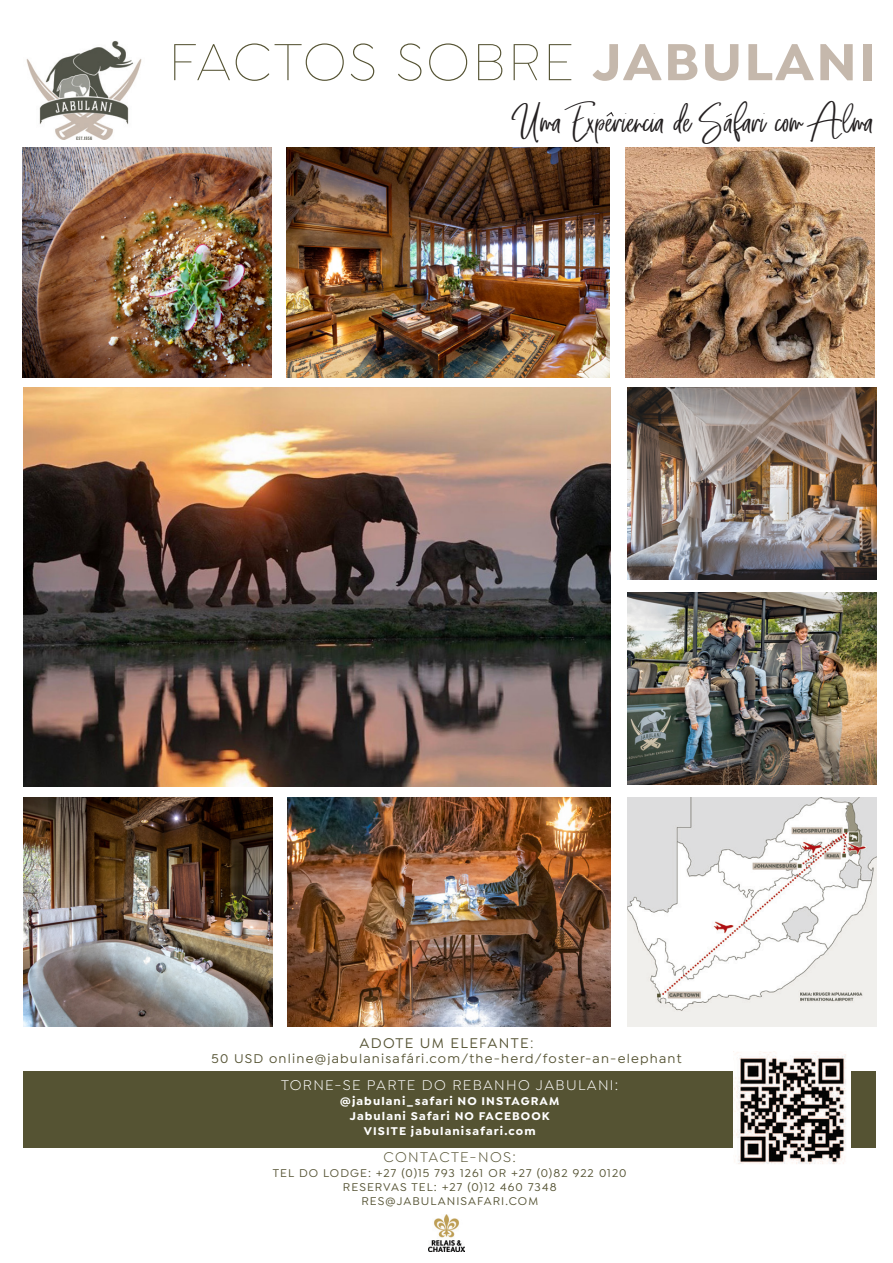
<style>
.page{position:relative;width:893px;height:1263px;background:#fff}
.page>*{position:absolute;margin:0;border:0;box-sizing:border-box;transform-origin:0 0}
.t1{font:100 55.5px "Isidora Sans";letter-spacing:.04em;color:#555333}
.t2{font:39px "The Secret";color:#231f20}
.t3{font:15px "Isidora Sans";letter-spacing:.09em;color:#fff}
.t4{font:500 15px "Isidora Sans";letter-spacing:.09em;color:#555333}
.t5{font:15px "Isidora Sans";letter-spacing:.09em;color:#555333}
.t6{font:500 13.5px "Isidora Sans";letter-spacing:.09em;color:#555333}
.t7{font:500 12px/14.4px "Isidora Sans";letter-spacing:.09em;color:#555333;text-align:center}
.t8{font:700 12px/15px "Isidora Sans";letter-spacing:.09em;color:#fff;text-align:center}
.s1{font-weight:700;color:#c5b8ac}
.s2{font-weight:400}
</style>
<div class="page">
<img style="left:429px;top:1214px;width:36px;height:37px">
<img style="left:26px;top:41px;width:116px;height:99px">
<div style="left:23px;top:1071px;width:853px;height:77px;background:#555333"></div>
<img style="left:734px;top:1052px;width:116px;height:112px">
<svg style="left:726px;top:113px;width:6px;height:5px"></svg>
<svg style="left:606px;top:112px;width:8px;height:5px"></svg>
<img style="left:23px;top:388px;width:587px;height:399px">
<img style="left:23px;top:797px;width:249px;height:230px">
<img style="left:627px;top:797px;width:249px;height:230px">
<img style="left:287px;top:797px;width:323px;height:230px">
<img style="left:627px;top:593px;width:249px;height:191px">
<img style="left:627px;top:388px;width:249px;height:191px">
<img style="left:23px;top:148px;width:249px;height:229px">
<img style="left:287px;top:148px;width:323px;height:229px">
<img style="left:626px;top:148px;width:248px;height:229px">
<h1 class="t1" style="left:168px;top:29px;width:709px">FACTOS SOBRE <span class="s1">JABULANI</span></h1>
<h2 class="t2" style="left:517px;top:101px;width:359px">Uma Experiencia de Safari com Alma</h2>
<p class="t4" style="left:359px;top:1035px;width:175px">ADOTE UM ELEFANTE<span class="s2">:</span></p>
<p class="t6" style="left:211px;top:1051px;width:472px">50 USD online@jabulanisafári.com/the-herd/foster-an-elephant</p>
<p class="t3" style="left:281px;top:1076px;width:339px">TORNE-SE PARTE DO REBANHO JABULANI:</p>
<p class="t8" style="left:340px;top:1093px;width:220px">@jabulani_safari NO INSTAGRAM<br>Jabulani Safari NO FACEBOOK<br>VISITE jabulanisafari.com</p>
<p class="t5" style="left:384px;top:1148px;width:134px">CONTACTE-NOS:</p>
<p class="t7" style="left:273px;top:1165px;width:355px">TEL DO LODGE: +27 (0)15 793 1261 OR +27 (0)82 922 0120<br>RESERVAS TEL: +27 (0)12 460 7348<br>RES@JABULANISAFARI.COM</p>
</div>
